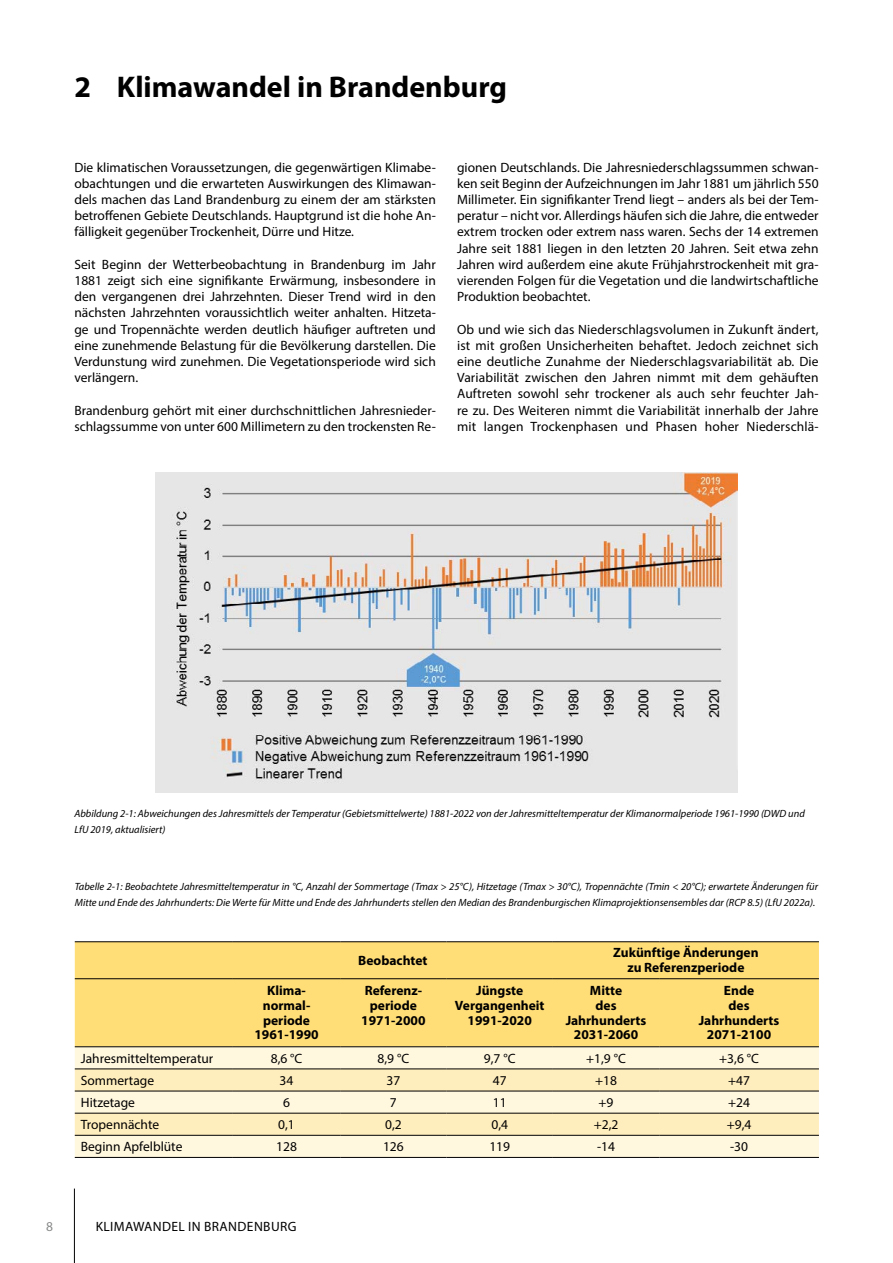
<style>
.page{position:relative;width:893px;height:1263px;background:#fff}
.page>*{position:absolute;margin:0;border:0;box-sizing:border-box;transform-origin:0 0}
.Hauptkapitel{font:700 30px "Myriad Pro";color:#000}
.Fließtext{font:13.5px/16.2px "Myriad Pro";color:#000;text-align:justify}
.Tabellen_Inhalt{font:700 13.5px/14.9px "Myriad Pro";color:#000;text-align:center}
.Tabellen_Inhalt-2{font:13.5px "Myriad Pro";color:#000}
.Fließtext-2{font:13.5px "Myriad Pro";letter-spacing:.03em;color:#000}
.t1{font:13.5px "Myriad Pro";color:#878988}
.t2{font:italic 10.5px/16.2px "Myriad Pro";color:#000}
</style>
<div class="page">
<hr style="left:74px;top:1188px;width:1px;height:75px;background:#000">
<img style="left:155px;top:472px;width:582px;height:320px">
<div style="left:75px;top:942px;width:744px;height:104px;background:#ffde78"></div>
<div style="left:75px;top:1047px;width:744px;height:110px;background:#fff7de"></div>
<svg style="left:75px;top:1069px;width:744px;height:66px;background:#f9ebc3"></svg>
<hr style="left:75px;top:941px;width:158px;height:1px;background:#000">
<hr style="left:233px;top:941px;width:107px;height:1px;background:#000">
<hr style="left:340px;top:941px;width:107px;height:1px;background:#000">
<hr style="left:447px;top:941px;width:106px;height:1px;background:#000">
<hr style="left:553px;top:941px;width:106px;height:1px;background:#000">
<hr style="left:659px;top:941px;width:160px;height:1px;background:#000">
<hr style="left:75px;top:978px;width:158px;height:1px;background:#000">
<hr style="left:233px;top:978px;width:107px;height:1px;background:#000">
<hr style="left:340px;top:978px;width:107px;height:1px;background:#000">
<hr style="left:447px;top:978px;width:106px;height:1px;background:#000">
<hr style="left:553px;top:978px;width:106px;height:1px;background:#000">
<hr style="left:659px;top:978px;width:160px;height:1px;background:#000">
<hr style="left:75px;top:1046px;width:158px;height:1px;background:#000">
<hr style="left:233px;top:1046px;width:107px;height:1px;background:#000">
<hr style="left:340px;top:1046px;width:107px;height:1px;background:#000">
<hr style="left:447px;top:1046px;width:106px;height:1px;background:#000">
<hr style="left:553px;top:1046px;width:106px;height:1px;background:#000">
<hr style="left:659px;top:1046px;width:160px;height:1px;background:#000">
<hr style="left:75px;top:1157px;width:158px;height:1px;background:#000">
<hr style="left:233px;top:1157px;width:107px;height:1px;background:#000">
<hr style="left:340px;top:1157px;width:107px;height:1px;background:#000">
<hr style="left:447px;top:1157px;width:106px;height:1px;background:#000">
<hr style="left:553px;top:1157px;width:106px;height:1px;background:#000">
<hr style="left:659px;top:1157px;width:160px;height:1px;background:#000">
<hr style="left:75px;top:1068px;width:158px;height:1px;background:#000">
<hr style="left:233px;top:1068px;width:107px;height:1px;background:#000">
<hr style="left:340px;top:1068px;width:107px;height:1px;background:#000">
<hr style="left:447px;top:1068px;width:106px;height:1px;background:#000">
<hr style="left:553px;top:1068px;width:106px;height:1px;background:#000">
<hr style="left:659px;top:1068px;width:160px;height:1px;background:#000">
<hr style="left:75px;top:1091px;width:158px;height:1px;background:#000">
<hr style="left:233px;top:1091px;width:107px;height:1px;background:#000">
<hr style="left:340px;top:1091px;width:107px;height:1px;background:#000">
<hr style="left:447px;top:1091px;width:106px;height:1px;background:#000">
<hr style="left:553px;top:1091px;width:106px;height:1px;background:#000">
<hr style="left:659px;top:1091px;width:160px;height:1px;background:#000">
<hr style="left:75px;top:1113px;width:158px;height:1px;background:#000">
<hr style="left:233px;top:1113px;width:107px;height:1px;background:#000">
<hr style="left:340px;top:1113px;width:107px;height:1px;background:#000">
<hr style="left:447px;top:1113px;width:106px;height:1px;background:#000">
<hr style="left:553px;top:1113px;width:106px;height:1px;background:#000">
<hr style="left:659px;top:1113px;width:160px;height:1px;background:#000">
<hr style="left:75px;top:1135px;width:158px;height:1px;background:#000">
<hr style="left:233px;top:1135px;width:107px;height:1px;background:#000">
<hr style="left:340px;top:1135px;width:107px;height:1px;background:#000">
<hr style="left:447px;top:1135px;width:106px;height:1px;background:#000">
<hr style="left:553px;top:1135px;width:106px;height:1px;background:#000">
<hr style="left:659px;top:1135px;width:160px;height:1px;background:#000">
<p class="Hauptkapitel" style="left:74px;top:67px;width:434px">2 Klimawandel in Brandenburg</p>
<p class="Fließtext" style="left:74px;top:159px;width:363px">Die klimatischen Voraussetzungen, die gegenwärtigen Klimabe&shy;obachtungen und die erwarteten Auswirkungen des Klimawan&shy;dels machen das Land Brandenburg zu einem der am stärksten betroffenen Gebiete Deutschlands. Hauptgrund ist die hohe An&shy;fälligkeit gegenüber Trockenheit, Dürre und Hitze.</p>
<p class="Fließtext" style="left:74px;top:256px;width:363px">Seit Beginn der Wetterbeobachtung in Brandenburg im Jahr 1881 zeigt sich eine signifikante Erwärmung, insbesondere in den vergangenen drei Jahrzehnten. Dieser Trend wird in den nächsten Jahrzehnten voraussichtlich weiter anhalten. Hitzeta&shy;ge und Tropennächte werden deutlich häufiger auftreten und eine zunehmende Belastung für die Bevölkerung darstellen. Die Verdunstung wird zunehmen. Die Vegetationsperiode wird sich verlängern.</p>
<p class="Fließtext" style="left:74px;top:402px;width:363px">Brandenburg gehört mit einer durchschnittlichen Jahresnieder&shy;schlagssumme von unter 600 Millimetern zu den trockensten Re-</p>
<p class="Fließtext" style="left:457px;top:159px;width:363px">gionen Deutschlands. Die Jahresniederschlagssummen schwan&shy;ken seit Beginn der Aufzeichnungen im Jahr 1881 um jährlich 550<br>Millimeter. Ein signifikanter Trend liegt – anders als bei der Tem&shy;peratur – nicht vor. Allerdings häufen sich die Jahre, die entweder extrem trocken oder extrem nass waren. Sechs der 14 extremen Jahre seit 1881 liegen in den letzten 20 Jahren. Seit etwa zehn Jahren wird außerdem eine akute Frühjahrstrockenheit mit gra&shy;vierenden Folgen für die Vegetation und die landwirtschaftliche Produktion beobachtet.</p>
<p class="Fließtext" style="left:457px;top:321px;width:363px">Ob und wie sich das Niederschlagsvolumen in Zukunft ändert, ist mit großen Unsicherheiten behaftet. Jedoch zeichnet sich eine deutliche Zunahme der Niederschlagsvariabilität ab. Die Variabilität zwischen den Jahren nimmt mit dem gehäuften Auftreten sowohl sehr trockener als auch sehr feuchter Jah&shy;re zu. Des Weiteren nimmt die Variabilität innerhalb der Jahre mit langen Trockenphasen und Phasen hoher Niederschlä-</p>
<p class="t2" style="left:74px;top:805px;width:732px">Abbildung 2-1: Abweichungen des Jahresmittels der Temperatur (Gebietsmittelwerte) 1881-2022 von der Jahresmitteltemperatur der Klimanormalperiode 1961-1990 (DWD und<br>LfU 2019, aktualisiert)</p>
<p class="t2" style="left:75px;top:878px;width:745px">Tabelle 2-1: Beobachtete Jahresmitteltemperatur in °C, Anzahl der Sommertage (Tmax &gt; 25°C), Hitzetage (Tmax &gt; 30°C), Tropennächte (Tmin &lt; 20°C); erwartete Änderungen für<br>Mitte und Ende des Jahrhunderts: Die Werte für Mitte und Ende des Jahrhunderts stellen den Median des Brandenburgischen Klimaprojektionsensembles dar (RCP 8.5) (LfU 2022a).</p>
<p class="Tabellen_Inhalt" style="left:358px;top:953px;width:71px">Beobachtet</p>
<p class="Tabellen_Inhalt" style="left:613px;top:945px;width:147px">Zukünftige Änderungen zu Referenzperiode</p>
<p class="Tabellen_Inhalt" style="left:254px;top:982px;width:66px">Klima&shy;normal&shy;periode<br>1961-1990</p>
<p class="Tabellen_Inhalt" style="left:361px;top:982px;width:66px">Referenz&shy;periode<br>1971-2000</p>
<p class="Tabellen_Inhalt" style="left:455px;top:982px;width:91px">Jüngste<br>Vergangenheit<br>1991-2020</p>
<p class="Tabellen_Inhalt" style="left:566px;top:982px;width:82px">Mitte<br>des<br>Jahrhunderts<br>2031-2060</p>
<p class="Tabellen_Inhalt" style="left:699px;top:982px;width:82px">Ende<br>des<br>Jahrhunderts<br>2071-2100</p>
<p class="Tabellen_Inhalt-2" style="left:81px;top:1050px;width:134px">Jahresmitteltemperatur</p>
<p class="Tabellen_Inhalt-2" style="left:271px;top:1050px;width:33px">8,6 °C</p>
<p class="Tabellen_Inhalt-2" style="left:378px;top:1050px;width:33px">8,9 °C</p>
<p class="Tabellen_Inhalt-2" style="left:484px;top:1050px;width:33px">9,7 °C</p>
<p class="Tabellen_Inhalt-2" style="left:586px;top:1050px;width:41px">+1,9 °C</p>
<p class="Tabellen_Inhalt-2" style="left:719px;top:1050px;width:41px">+3,6 °C</p>
<p class="Tabellen_Inhalt-2" style="left:81px;top:1072px;width:75px">Sommertage</p>
<p class="Tabellen_Inhalt-2" style="left:280px;top:1072px;width:15px">34</p>
<p class="Tabellen_Inhalt-2" style="left:386px;top:1072px;width:15px">37</p>
<p class="Tabellen_Inhalt-2" style="left:493px;top:1072px;width:15px">47</p>
<p class="Tabellen_Inhalt-2" style="left:595px;top:1072px;width:23px">+18</p>
<p class="Tabellen_Inhalt-2" style="left:728px;top:1072px;width:23px">+47</p>
<p class="Tabellen_Inhalt-2" style="left:81px;top:1094px;width:56px">Hitzetage</p>
<p class="Tabellen_Inhalt-2" style="left:283px;top:1094px;width:8px">6</p>
<p class="Tabellen_Inhalt-2" style="left:390px;top:1094px;width:8px">7</p>
<p class="Tabellen_Inhalt-2" style="left:493px;top:1094px;width:15px">11</p>
<p class="Tabellen_Inhalt-2" style="left:599px;top:1094px;width:16px">+9</p>
<p class="Tabellen_Inhalt-2" style="left:728px;top:1094px;width:23px">+24</p>
<p class="Tabellen_Inhalt-2" style="left:81px;top:1116px;width:80px">Tropennächte</p>
<p class="Tabellen_Inhalt-2" style="left:278px;top:1116px;width:18px">0,1</p>
<p class="Tabellen_Inhalt-2" style="left:385px;top:1116px;width:18px">0,2</p>
<p class="Tabellen_Inhalt-2" style="left:491px;top:1116px;width:18px">0,4</p>
<p class="Tabellen_Inhalt-2" style="left:594px;top:1116px;width:26px">+2,2</p>
<p class="Tabellen_Inhalt-2" style="left:727px;top:1116px;width:26px">+9,4</p>
<p class="Tabellen_Inhalt-2" style="left:81px;top:1138px;width:103px">Beginn Apfelblüte</p>
<p class="Tabellen_Inhalt-2" style="left:276px;top:1138px;width:22px">128</p>
<p class="Tabellen_Inhalt-2" style="left:383px;top:1138px;width:22px">126</p>
<p class="Tabellen_Inhalt-2" style="left:489px;top:1138px;width:22px">119</p>
<p class="Tabellen_Inhalt-2" style="left:597px;top:1138px;width:19px">-14</p>
<p class="Tabellen_Inhalt-2" style="left:730px;top:1138px;width:19px">-30</p>
<p class="t1" style="left:46px;top:1218px;width:8px">8</p>
<p class="Fließtext-2" style="left:96px;top:1218px;width:202px">KLIMAWANDEL IN BRANDENBURG</p>
</div>
